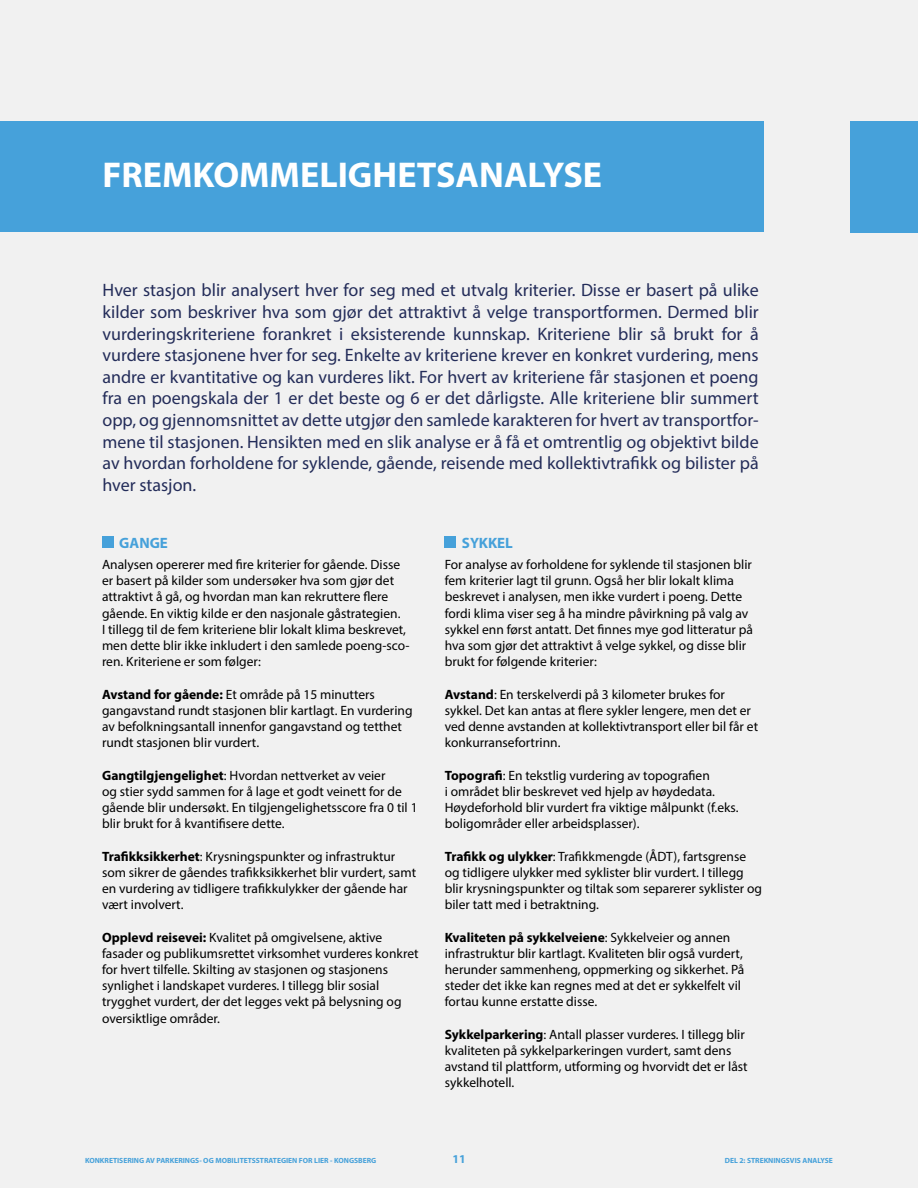
<style>
.page{position:relative;width:918px;height:1188px;background:#f1f1f1}
.page>*{position:absolute;margin:0;border:0;box-sizing:border-box;transform-origin:0 0}
.t1{font:700 36px "Myriad Pro";color:#fff}
.t2{font:18px/21.6px "Myriad Pro";color:#232c59;text-align:justify}
.t3{font:700 15px "Myriad Pro";color:#46a1da}
.t4{font:13.5px/16.2px "Myriad Pro";color:#000}
.t5{font:700 12px "Myriad Pro";color:#46a1da}
.t6{font:700 7.5px "Myriad Pro";color:#46a1da}
.s1{font-weight:700}
</style>
<div class="page">
<div style="left:0;top:121px;width:763px;height:111px;background:#46a1da"></div>
<div style="left:850px;top:121px;width:68px;height:111px;background:#46a1da"></div>
<div style="left:102px;top:536px;width:11px;height:12px;background:#46a1da"></div>
<div style="left:445px;top:536px;width:11px;height:12px;background:#46a1da"></div>
<h1 class="t1" style="left:102px;top:151px;width:501px">FREMKOMMELIGHETSANALYSE</h1>
<p class="t2" style="left:102px;top:279px;width:658px">Hver stasjon blir analysert hver for seg med et utvalg kriterier. Disse er basert på ulike kilder som beskriver hva som gjør det attraktivt å velge transportformen. Dermed blir vurderingskriteriene forankret i eksisterende kunnskap. Kriteriene blir så brukt for å vurdere stasjonene hver for seg. Enkelte av kriteriene krever en konkret vurdering, mens andre er kvantitative og kan vurderes likt. For hvert av kriteriene får stasjonen et poeng fra en poengskala der 1 er det beste og 6 er det dårligste. Alle kriteriene blir summert opp, og gjennomsnittet av dette utgjør den samlede karakteren for hvert av transportfor&shy;mene til stasjonen. Hensikten med en slik analyse er å få et omtrentlig og objektivt bilde av hvordan forholdene for syklende, gående, reisende med kollektivtrafikk og bilister på hver stasjon.</p>
<p class="t3" style="left:119px;top:533px;width:50px">GANGE</p>
<p class="t4" style="left:102px;top:556px;width:309px">Analysen opererer med fire kriterier for gående. Disse er basert på kilder som undersøker hva som gjør det attraktivt å gå, og hvordan man kan rekruttere flere gående. En viktig kilde er den nasjonale gåstrategien.<br>I tillegg til de fem kriteriene blir lokalt klima beskrevet, men dette blir ikke inkludert i den samlede poeng-sco&shy;ren. Kriteriene er som følger:</p>
<p class="t4" style="left:102px;top:686px;width:312px"><span class="s1">Avstand for gående:</span> Et område på 15 minutters gangavstand rundt stasjonen blir kartlagt. En vurdering av befolkningsantall innenfor gangavstand og tetthet rundt stasjonen blir vurdert.</p>
<p class="t4" style="left:102px;top:767px;width:317px"><span class="s1">Gangtilgjengelighet</span>: Hvordan nettverket av veier<br>og stier sydd sammen for å lage et godt veinett for de gående blir undersøkt. En tilgjengelighetsscore fra 0 til 1 blir brukt for å kvantifisere dette.</p>
<p class="t4" style="left:102px;top:848px;width:316px"><span class="s1">Trafikksikkerhet</span>: Krysningspunkter og infrastruktur som sikrer de gåendes trafikksikkerhet blir vurdert, samt en vurdering av tidligere trafikkulykker der gående har vært involvert.</p>
<p class="t4" style="left:102px;top:929px;width:318px"><span class="s1">Opplevd reisevei:</span> Kvalitet på omgivelsene, aktive fasader og publikumsrettet virksomhet vurderes konkret for hvert tilfelle. Skilting av stasjonen og stasjonens synlighet i landskapet vurderes. I tillegg blir sosial trygghet vurdert, der det legges vekt på belysning og oversiktlige områder.</p>
<p class="t3" style="left:462px;top:533px;width:52px">SYKKEL</p>
<p class="t4" style="left:445px;top:556px;width:310px">For analyse av forholdene for syklende til stasjonen blir fem kriterier lagt til grunn. Også her blir lokalt klima beskrevet i analysen, men ikke vurdert i poeng. Dette fordi klima viser seg å ha mindre påvirkning på valg av sykkel enn først antatt. Det finnes mye god litteratur på hva som gjør det attraktivt å velge sykkel, og disse blir brukt for følgende kriterier:</p>
<p class="t4" style="left:445px;top:686px;width:315px"><span class="s1">Avstand</span>: En terskelverdi på 3 kilometer brukes for sykkel. Det kan antas at flere sykler lengere, men det er ved denne avstanden at kollektivtransport eller bil får et konkurransefortrinn.</p>
<p class="t4" style="left:445px;top:767px;width:295px"><span class="s1">Topografi</span>: En tekstlig vurdering av topografien<br>i området blir beskrevet ved hjelp av høydedata.<br>Høydeforhold blir vurdert fra viktige målpunkt (f.eks. boligområder eller arbeidsplasser).</p>
<p class="t4" style="left:445px;top:848px;width:319px"><span class="s1">Trafikk og ulykker</span>: Trafikkmengde (ÅDT), fartsgrense og tidligere ulykker med syklister blir vurdert. I tillegg blir krysningspunkter og tiltak som separerer syklister og biler tatt med i betraktning.</p>
<p class="t4" style="left:445px;top:929px;width:301px"><span class="s1">Kvaliteten på sykkelveiene</span>: Sykkelveier og annen infrastruktur blir kartlagt. Kvaliteten blir også vurdert, herunder sammenheng, oppmerking og sikkerhet. På steder det ikke kan regnes med at det er sykkelfelt vil fortau kunne erstatte disse.</p>
<p class="t4" style="left:445px;top:1026px;width:304px"><span class="s1">Sykkelparkering</span>: Antall plasser vurderes. I tillegg blir kvaliteten på sykkelparkeringen vurdert, samt dens avstand til plattform, utforming og hvorvidt det er låst sykkelhotell.</p>
<p class="t6" style="left:85px;top:1155px;width:293px">KONKRETISERING AV PARKERINGS- OG MOBILITETSSTRATEGIEN FOR LIER - KONGSBERG</p>
<p class="t5" style="left:452px;top:1151px;width:15px">11</p>
<p class="t6" style="left:725px;top:1155px;width:110px">DEL 2: STREKNINGSVIS ANALYSE</p>
</div>
